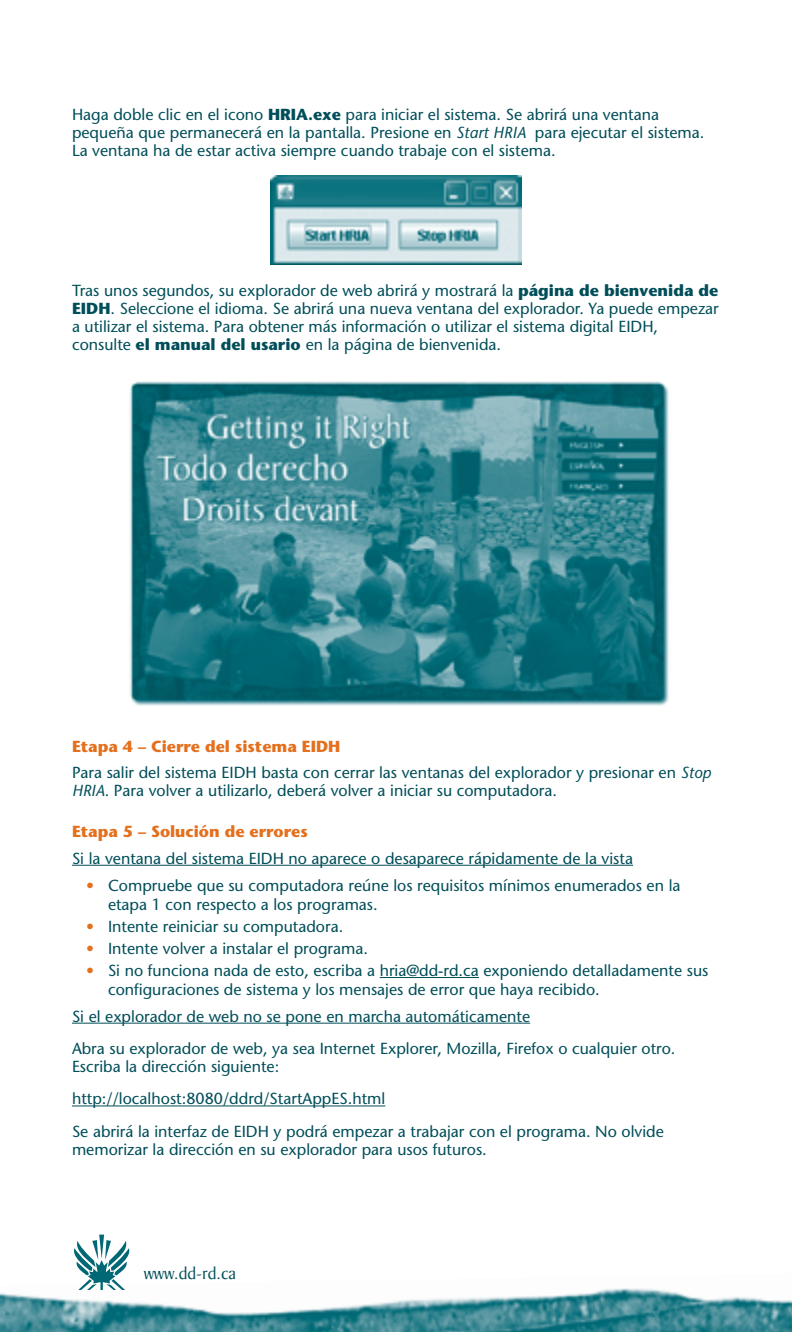
<style>
.page{position:relative;width:792px;height:1332px;background:#fff}
.page>*{position:absolute;margin:0;border:0;box-sizing:border-box;transform-origin:0 0}
.t1{font:18px "Baker Signet";color:#004e59}
.t2{font:500 16px/18px "Stone Sans Std";color:#004e59}
.t3{font:700 16px "Stone Sans Std";color:#e4701e}
.s1{font-weight:700}
.s2{font-style:italic}
.s3{font-weight:700;color:#e4701e}
.s4{color:#e4701e}
</style>
<div class="page">
<img style="left:0;top:1288px;width:792px;height:44px">
<svg style="left:72px;top:1235px;width:59px;height:55px"></svg>
<hr style="left:72px;top:865px;width:561px;height:1px;background:#004e59">
<hr style="left:380px;top:977px;width:99px;height:1px;background:#004e59">
<hr style="left:72px;top:1023px;width:458px;height:1px;background:#004e59">
<hr style="left:72px;top:1106px;width:313px;height:1px;background:#004e59">
<img style="left:130px;top:381px;width:539px;height:325px">
<img style="left:271px;top:175px;width:250px;height:89px">
<p class="t2" style="left:72px;top:105px;width:634px">Haga doble clic en el icono <span class="s1">HRIA.exe</span> para iniciar el sistema. Se abrirá una ventana pequeña que permanecerá en la pantalla. Presione en <span class="s2">Start HRIA</span> para ejecutar el sistema.<br>La ventana ha de estar activa siempre cuando trabaje con el sistema.</p>
<p class="t2" style="left:72px;top:282px;width:648px">Tras unos segundos, su explorador de web abrirá y mostrará la <span class="s1">página de bienvenida de EIDH</span>. Seleccione el idioma. Se abrirá una nueva ventana del explorador. Ya puede empezar a utilizar el sistema. Para obtener más información o utilizar el sistema digital EIDH, consulte <span class="s1">el manual del usario</span> en la página de bienvenida.</p>
<p class="t2" style="left:72px;top:733px;width:640px;line-height:26.6px"><span class="s3">Etapa 4 – Cierre del sistema EIDH<br></span>Para salir del sistema EIDH basta con cerrar las ventanas del explorador y presionar en <span class="s2">Stop</span></p>
<p class="t2" style="left:72px;top:782px;width:487px"><span class="s2">HRIA</span>. Para volver a utilizarlo, deberá volver a iniciar su computadora.</p>
<p class="t3" style="left:72px;top:822px;width:237px">Etapa 5 – Solución de errores</p>
<p class="t2" style="left:72px;top:849px;width:563px">Si la ventana del sistema EIDH no aparece o desaparece rápidamente de la vista</p>
<p class="t2" style="left:108px;top:876px;width:574px;line-height:19px;text-indent:-22px"><span class="s4">•</span> Compruebe que su computadora reúne los requisitos mínimos enumerados en la etapa 1 con respecto a los programas.</p>
<p class="t2" style="left:86px;top:918px;width:259px"><span class="s4">•</span> Intente reiniciar su computadora.</p>
<p class="t2" style="left:86px;top:939px;width:283px"><span class="s4">•</span> Intente volver a instalar el programa.</p>
<p class="t2" style="left:108px;top:961px;width:602px;line-height:19px;text-indent:-22px"><span class="s4">•</span> Si no funciona nada de esto, escriba a hria@dd-rd.ca exponiendo detalladamente sus configuraciones de sistema y los mensajes de error que haya recibido.</p>
<p class="t2" style="left:72px;top:1000px;width:605px;line-height:32.4px">Si el explorador de web no se pone en marcha automáticamente<br>Abra su explorador de web, ya sea Internet Explorer, Mozilla, Firefox o cualquier otro.</p>
<p class="t2" style="left:72px;top:1050px;width:593px;line-height:32.4px">Escriba la dirección siguiente:<br>http://localhost:8080/ddrd/StartAppES.html<br>Se abrirá la interfaz de EIDH y podrá empezar a trabajar con el programa. No olvide</p>
<p class="t2" style="left:72px;top:1140px;width:416px">memorizar la dirección en su explorador para usos futuros.</p>
<p class="t1" style="left:144px;top:1263px;width:93px">www.dd-rd.ca</p>
</div>
